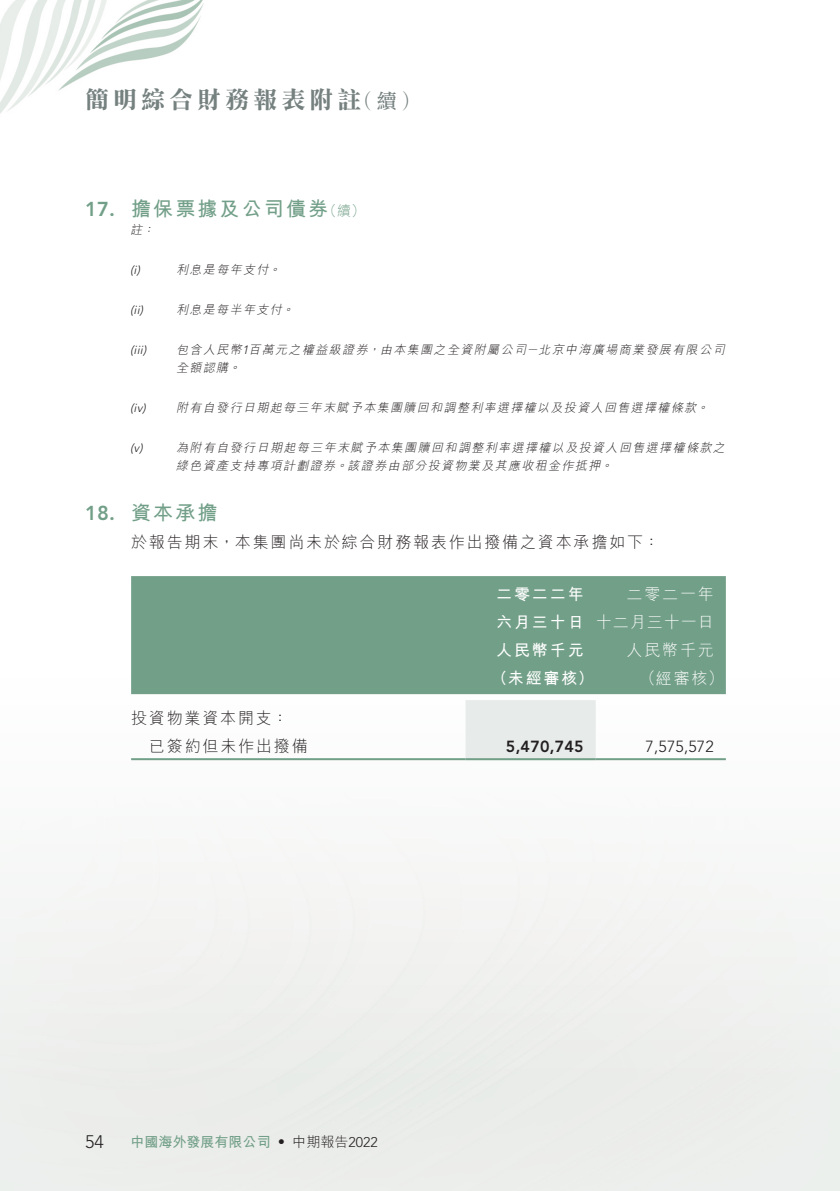
<style>
.page{position:relative;width:840px;height:1191px;background:#fff}
.page>*{position:absolute;margin:0;border:0;box-sizing:border-box;transform-origin:0 0}
.t1{font:24px "DF Li Song HK W7";letter-spacing:.165em;color:#75817f}
.t2{font:700 20px "M Hei HK";letter-spacing:.105em;color:#729f88}
.t3{font:300 18px "Avenir LT Std";color:#231f20}
.t4{font:300 16px/28px "M Hei HK";letter-spacing:.115em;color:#231f20}
.t5{font:700 16px/28px "M Hei HK";letter-spacing:.115em;color:#fff}
.t6{font:300 16px/28px "M Hei HK";letter-spacing:.06em;color:#fff;text-align:right}
.t7{font:300 16px "M Hei HK";letter-spacing:.115em;color:#fff}
.t8{font:800 16px "Avenir LT Std";letter-spacing:.015em;color:#231f20}
.t9{font:300 16px "Avenir LT Std";letter-spacing:.015em;color:#231f20}
.t10{font:700 14px "M Hei HK";color:#729f88}
.t11{font:italic 300 12px/18px "M Hei HK";color:#231f20}
.t12{font:italic 300 12px "Avenir LT Std";color:#231f20}
.s1{font-family:"DF Li Song HK W5";font-size:20px}
.s2{font-family:"Avenir LT Std";font-weight:800}
.s3{font-weight:300;font-size:14px}
.s4{font-family:"Avenir LT Std"}
.s5{font-weight:300;color:#231f20}
.s6{font-family:"Avenir LT Std";font-weight:300;color:#231f20}
</style>
<div class="page">
<div style="left:131px;top:576px;width:594px;height:118px;background:#729f88"></div>
<div style="left:465px;top:700px;width:130px;height:58px;background:#e7ebea"></div>
<hr style="left:131px;top:758px;width:334px;height:2px;background:#729f88">
<hr style="left:465px;top:758px;width:130px;height:2px;background:#729f88">
<hr style="left:595px;top:758px;width:130px;height:2px;background:#729f88">
<h1 class="t1" style="left:85px;top:87px;width:334px">簡明綜合財務報表附註<span class="s1">（續）</span></h1>
<h2 class="t2" style="left:85px;top:194px;width:281px"><span class="s2">17.</span> 擔保票據及公司債券<span class="s3">（續）</span></h2>
<p class="t11" style="left:130px;top:220px;width:28px">註：</p>
<p class="t12" style="left:130px;top:263px;width:14px">(i)</p>
<p class="t11" style="left:176px;top:260px;width:108px">利息是每年支付。</p>
<p class="t12" style="left:130px;top:303px;width:17px">(ii)</p>
<p class="t11" style="left:176px;top:300px;width:122px">利息是每半年支付。</p>
<p class="t12" style="left:130px;top:343px;width:20px">(iii)</p>
<p class="t11" style="left:176px;top:340px;width:552px">包含人民幣<span class="s4">1</span>百萬元之權益級證券，由本集團之全資附屬公司－北京中海廣場商業發展有限公司全額認購。</p>
<p class="t12" style="left:130px;top:401px;width:20px">(iv)</p>
<p class="t11" style="left:176px;top:398px;width:536px">附有自發行日期起每三年末賦予本集團贖回和調整利率選擇權以及投資人回售選擇權條款。</p>
<p class="t12" style="left:130px;top:441px;width:17px">(v)</p>
<p class="t11" style="left:176px;top:438px;width:552px">為附有自發行日期起每三年末賦予本集團贖回和調整利率選擇權以及投資人回售選擇權條款之綠色資產支持專項計劃證券。該證券由部分投資物業及其應收租金作抵押。</p>
<h2 class="t2" style="left:85px;top:498px;width:134px"><span class="s2">18.</span> 資本承擔</h2>
<h3 class="t4" style="left:131px;top:528px;width:529px">於報告期末，本集團尚未於綜合財務報表作出撥備之資本承擔如下：</h3>
<h3 class="t5" style="left:496px;top:579px;width:89px">二零二二年六月三十日</h3>
<h3 class="t6" style="left:595px;top:580px;width:119px">二零二一年<br>十二月三十一日</h3>
<h3 class="t5" style="left:496px;top:635px;width:89px">人民幣千元</h3>
<h3 class="t7" style="left:626px;top:642px;width:89px">人民幣千元</h3>
<h3 class="t5" style="left:491px;top:663px;width:103px">（未經審核）</h3>
<h3 class="t7" style="left:639px;top:670px;width:86px">（經審核）</h3>
<h3 class="t4" style="left:149px;top:704px;width:160px;text-indent:-18px">投資物業資本開支：已簽約但未作出撥備</h3>
<h3 class="t8" style="left:505px;top:737px;width:79px">5,470,745</h3>
<h3 class="t9" style="left:645px;top:737px;width:70px">7,575,572</h3>
<h3 class="t3" style="left:85px;top:1130px;width:20px">54</h3>
<p class="t10" style="left:130px;top:1131px;width:248px">中國海外發展有限公司 <span class="s5">• 中期報告</span><span class="s6">2022</span></p>
</div>
